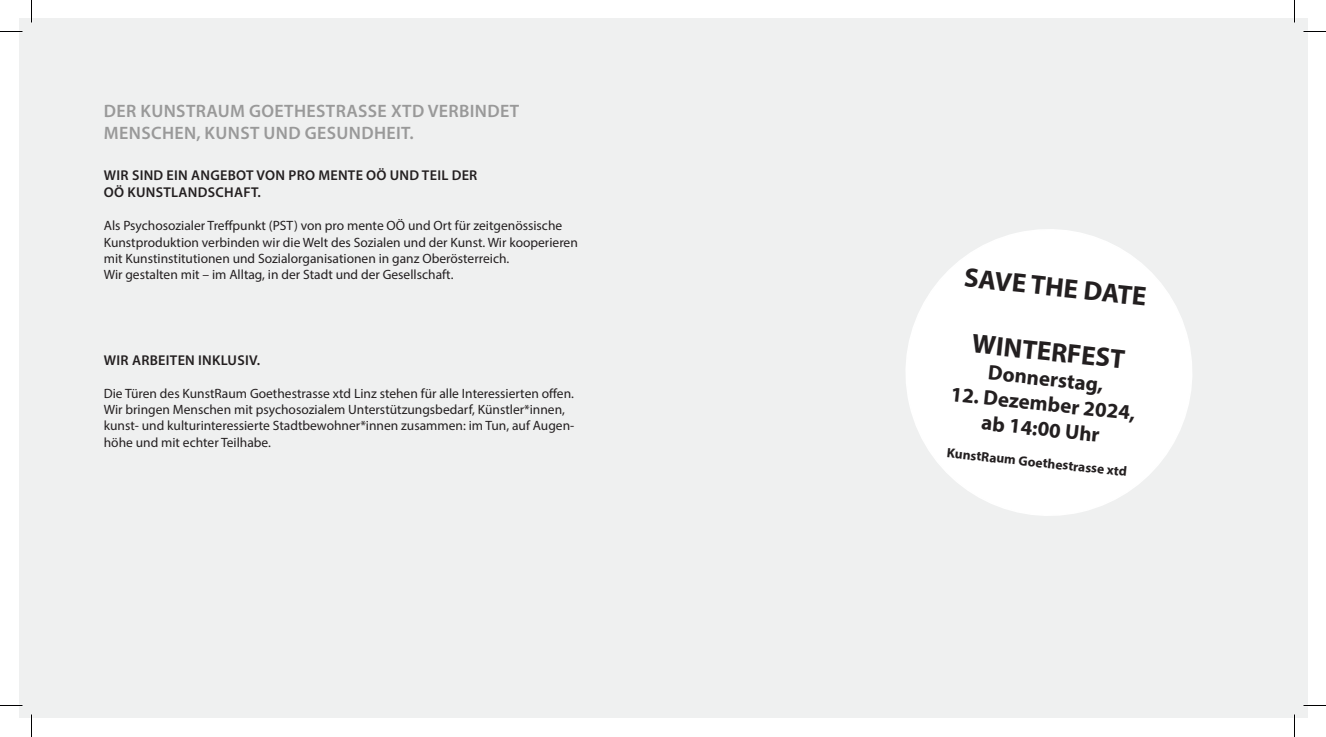
<style>
.page{position:relative;width:1326px;height:737px;background:#fff}
.page>*{position:absolute;margin:0;border:0;box-sizing:border-box;transform-origin:0 0}
.t1{font:700 27px "Myriad Pro";color:#231f20}
.t2{font:700 21px "Myriad Pro";color:#231f20}
.t3{font:600 18px "Myriad Pro";letter-spacing:.02em;color:#999}
.t4{font:600 14.25px "Myriad Pro";letter-spacing:.02em;color:#231f20}
.t5{font:13.5px/16.2px "Myriad Pro";color:#231f20}
.t6{font:700 13.5px "Myriad Pro";color:#231f20}
</style>
<div class="page">
<div style="left:19px;top:19px;width:1288px;height:699px;background:#eff0f0"></div>
<svg style="left:892px;top:216px;width:313px;height:313px"></svg>
<hr style="left:0;top:704px;width:22px;height:2px;background:#fff">
<hr style="left:1303px;top:704px;width:23px;height:2px;background:#fff">
<hr style="left:1293px;top:0;width:2px;height:22px;background:#fff">
<hr style="left:1293px;top:714px;width:2px;height:23px;background:#fff">
<svg style="left:0;top:31px;width:22px;height:1px"></svg>
<svg style="left:1303px;top:31px;width:23px;height:1px"></svg>
<svg style="left:0;top:705px;width:22px;height:1px"></svg>
<svg style="left:1303px;top:705px;width:23px;height:1px"></svg>
<svg style="left:31px;top:0;width:1px;height:22px"></svg>
<svg style="left:31px;top:714px;width:1px;height:23px"></svg>
<svg style="left:1294px;top:0;width:1px;height:22px"></svg>
<svg style="left:1294px;top:714px;width:1px;height:23px"></svg>
<p class="t3" style="left:104px;top:100px;width:417px">DER KUNSTRAUM GOETHESTRASSE XTD VERBINDET</p>
<p class="t3" style="left:104px;top:121px;width:311px">MENSCHEN, KUNST UND GESUNDHEIT.</p>
<p class="t4" style="left:104px;top:166px;width:375px">WIR SIND EIN ANGEBOT VON PRO MENTE OÖ UND TEIL DER</p>
<p class="t4" style="left:104px;top:183px;width:158px">OÖ KUNSTLANDSCHAFT.</p>
<p class="t5" style="left:104px;top:218px;width:476px">Als Psychosozialer Treffpunkt (PST) von pro mente OÖ und Ort für zeitgenössische<br>Kunstproduktion verbinden wir die Welt des Sozialen und der Kunst. Wir kooperieren mit Kunstinstitutionen und Sozialorganisationen in ganz Oberösterreich.</p>
<p class="t5" style="left:104px;top:266px;width:351px">Wir gestalten mit – im Alltag, in der Stadt und der Gesellschaft.</p>
<p class="t4" style="left:104px;top:351px;width:158px">WIR ARBEITEN INKLUSIV.</p>
<p class="t5" style="left:104px;top:385px;width:472px">Die Türen des KunstRaum Goethestrasse xtd Linz stehen für alle Interessierten offen.<br>Wir bringen Menschen mit psychosozialem Unterstützungsbedarf, Künstler*innen, kunst- und kulturinteressierte Stadtbewohner*innen zusammen: im Tun, auf Augen-</p>
<p class="t5" style="left:104px;top:434px;width:169px">höhe und mit echter Teilhabe.</p>
<p class="t1" style="left:966px;top:260px;width:185px;rotate:6deg">SAVE THE DATE</p>
<p class="t1" style="left:974px;top:326px;width:155px;rotate:6deg">WINTERFEST</p>
<p class="t2" style="left:990px;top:359px;width:117px;rotate:6deg">Donnerstag,</p>
<p class="t2" style="left:952px;top:380px;width:187px;rotate:6deg">12. Dezember 2024,</p>
<p class="t2" style="left:983px;top:409px;width:120px;rotate:6deg">ab 14:00 Uhr</p>
<p class="t6" style="left:948px;top:444px;width:182px;rotate:6deg">KunstRaum Goethestrasse xtd</p>
</div>
